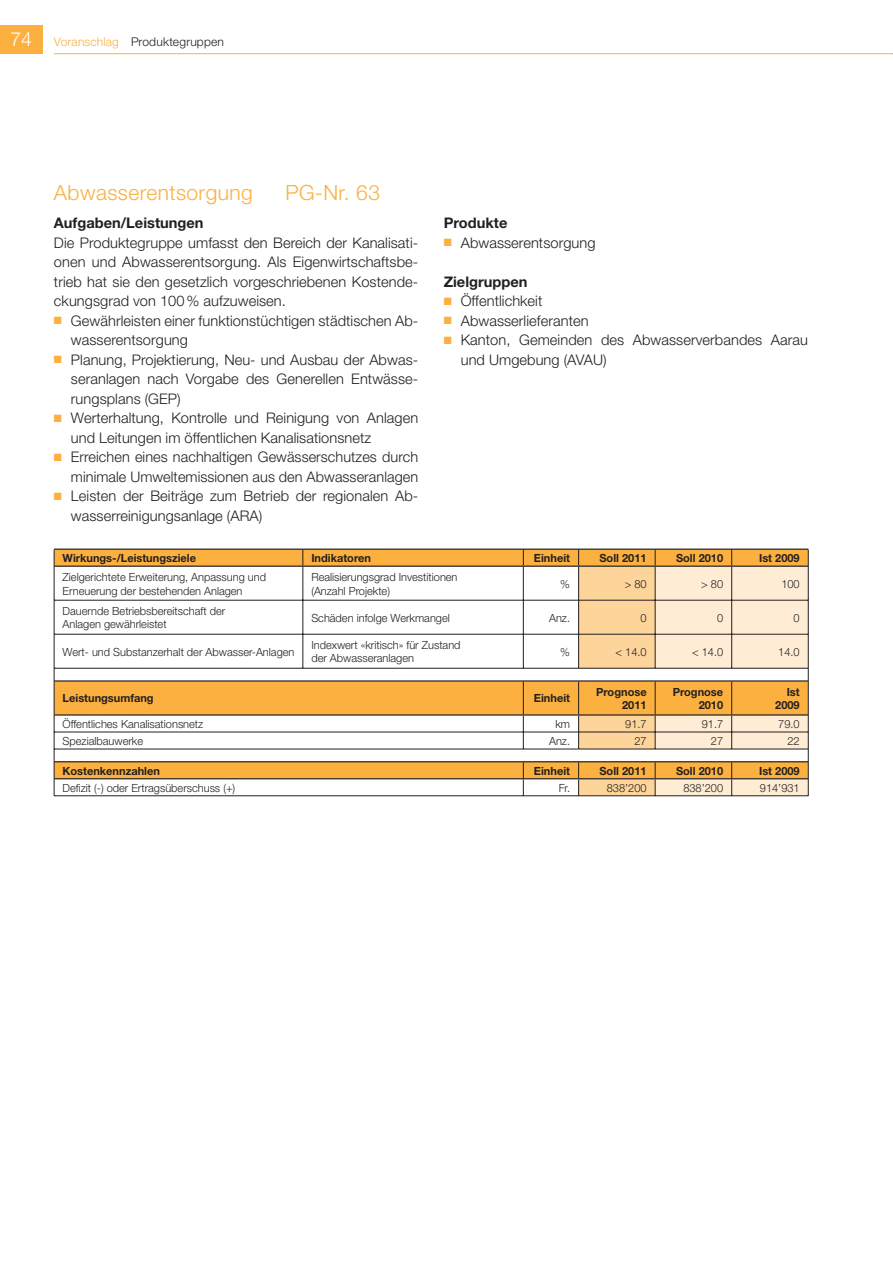
<style>
.page{position:relative;width:893px;height:1263px;background:#fff}
.page>*{position:absolute;margin:0;border:0;box-sizing:border-box;transform-origin:0 0}
.t1{font:300 21px "Helvetica Neue";letter-spacing:.02em;color:#fbb03f}
.t2{font:300 14.7px/19.5px "Helvetica Neue";letter-spacing:.005em;color:#231f20}
.t3{font:700 14.7px "Helvetica Neue";color:#231f20}
.t4{font:300 12px "Helvetica Neue";letter-spacing:.015em;color:#231f20}
.t5{font:300 11.25px/13.5px "Helvetica Neue";color:#231f20}
.t6{font:700 11.25px/13.5px "Helvetica Neue";color:#231f20;text-align:right}
.s1{font-size:19.5px;color:#fff}
.s2{color:#fbb03f}
</style>
<div class="page">
<div style="left:0;top:26px;width:42px;height:28px;background:#fbb03f"></div>
<hr style="left:54px;top:53px;width:839px;height:1px;background:#fbb03f">
<svg style="left:54px;top:780px;width:1px;height:16px"></svg>
<svg style="left:523px;top:780px;width:1px;height:16px"></svg>
<hr style="left:54px;top:796px;width:525px;height:1px;background:#231f20">
<hr style="left:579px;top:796px;width:153px;height:1px;background:#231f20">
<hr style="left:732px;top:796px;width:76px;height:1px;background:#231f20">
<svg style="left:53px;top:548px;width:756px;height:232px"></svg>
<svg style="left:578px;top:550px;width:231px;height:246px;background:#e8c797"></svg>
<p class="t4" style="left:10px;top:38px;width:215px"><span class="s1">74</span> <span class="s2">Voranschlag</span> Produktegruppen</p>
<h1 class="t1" style="left:54px;top:185px;width:200px">Abwasserentsorgung</h1>
<h1 class="t1" style="left:286px;top:185px;width:96px">PG-Nr. 63</h1>
<p class="t3" style="left:54px;top:218px;width:151px">Aufgaben/Leistungen</p>
<p class="t2" style="left:54px;top:234px;width:366px;text-align:justify">Die Produktegruppe umfasst den Bereich der Kanalisati&shy;onen und Abwasserentsorgung. Als Eigenwirtschaftsbe&shy;trieb hat sie den gesetzlich vorgeschriebenen Kostende&shy;ckungsgrad von 100 % aufzuweisen.</p>
<p class="t2" style="left:71px;top:312px;width:349px;text-indent:-17px"><span class="s2">■</span> Gewährleisten einer funktionstüchtigen städtischen Ab&shy;wasserentsorgung</p>
<p class="t2" style="left:71px;top:351px;width:349px;text-align:justify;text-indent:-17px"><span class="s2">■</span> Planung, Projektierung, Neu- und Ausbau der Abwas&shy;seranlagen nach Vorgabe des Generellen Entwässe&shy;rungsplans (GEP)</p>
<p class="t2" style="left:71px;top:410px;width:349px;text-indent:-17px"><span class="s2">■</span> Werterhaltung, Kontrolle und Reinigung von Anlagen und Leitungen im öffentlichen Kanalisationsnetz</p>
<p class="t2" style="left:54px;top:449px;width:366px;text-align:right"><span class="s2">■</span> Erreichen eines nachhaltigen Gewässerschutzes durch minimale Umweltemissionen aus den Abwasseranlagen</p>
<p class="t2" style="left:71px;top:488px;width:349px;text-indent:-17px"><span class="s2">■</span> Leisten der Beiträge zum Betrieb der regionalen Ab&shy;wasserreinigungsanlage (ARA)</p>
<p class="t3" style="left:444px;top:218px;width:65px">Produkte</p>
<p class="t2" style="left:444px;top:234px;width:153px"><span class="s2">■</span> Abwasserentsorgung</p>
<p class="t3" style="left:444px;top:276px;width:85px">Zielgruppen</p>
<p class="t2" style="left:444px;top:293px;width:100px"><span class="s2">■</span> Öffentlichkeit</p>
<p class="t2" style="left:444px;top:312px;width:146px"><span class="s2">■</span> Abwasserlieferanten</p>
<p class="t2" style="left:461px;top:332px;width:349px;text-indent:-17px"><span class="s2">■</span> Kanton, Gemeinden des Abwasserverbandes Aarau und Umgebung (AVAU)</p>
<p class="t6" style="left:63px;top:552px;width:135px">Wirkungs-/Leistungsziele</p>
<p class="t6" style="left:311px;top:552px;width:61px">Indikatoren</p>
<p class="t6" style="left:534px;top:552px;width:38px">Einheit</p>
<p class="t6" style="left:599px;top:552px;width:49px">Soll 2011</p>
<p class="t6" style="left:676px;top:552px;width:49px">Soll 2010</p>
<p class="t6" style="left:759px;top:552px;width:42px">Ist 2009</p>
<p class="t5" style="left:63px;top:571px;width:205px">Zielgerichtete Erweiterung, Anpassung und<br>Erneuerung der bestehenden Anlagen</p>
<p class="t5" style="left:311px;top:571px;width:148px">Realisierungsgrad Investitionen (Anzahl Projekte)</p>
<p class="t5" style="left:560px;top:578px;width:11px">%</p>
<p class="t5" style="left:625px;top:578px;width:23px">&gt; 80</p>
<p class="t5" style="left:701px;top:578px;width:23px">&gt; 80</p>
<p class="t5" style="left:781px;top:578px;width:20px">100</p>
<p class="t5" style="left:63px;top:605px;width:164px">Dauernde Betriebsbereitschaft der<br>Anlagen gewährleistet</p>
<p class="t5" style="left:311px;top:612px;width:140px">Schäden infolge Werkmangel</p>
<p class="t5" style="left:549px;top:612px;width:23px">Anz.</p>
<p class="t5" style="left:640px;top:612px;width:8px">0</p>
<p class="t5" style="left:717px;top:612px;width:8px">0</p>
<p class="t5" style="left:793px;top:612px;width:8px">0</p>
<p class="t5" style="left:63px;top:646px;width:233px">Wert- und Substanzerhalt der Abwasser-Anlagen</p>
<p class="t5" style="left:311px;top:639px;width:151px">Indexwert «kritisch» für Zustand der Abwasseranlagen</p>
<p class="t5" style="left:560px;top:646px;width:11px">%</p>
<p class="t5" style="left:615px;top:646px;width:33px">&lt; 14.0</p>
<p class="t5" style="left:692px;top:646px;width:33px">&lt; 14.0</p>
<p class="t5" style="left:778px;top:646px;width:23px">14.0</p>
<p class="t6" style="left:63px;top:693px;width:93px">Leistungsumfang</p>
<p class="t6" style="left:534px;top:693px;width:38px">Einheit</p>
<p class="t6" style="left:596px;top:686px;width:52px">Prognose<br>2011</p>
<p class="t6" style="left:673px;top:686px;width:52px">Prognose<br>2010</p>
<p class="t6" style="left:775px;top:686px;width:26px">Ist<br>2009</p>
<p class="t5" style="left:63px;top:718px;width:142px">Öffentliches Kanalisationsnetz</p>
<p class="t5" style="left:555px;top:718px;width:16px">km</p>
<p class="t5" style="left:625px;top:718px;width:23px">91.7</p>
<p class="t5" style="left:702px;top:718px;width:23px">91.7</p>
<p class="t5" style="left:778px;top:718px;width:23px">79.0</p>
<p class="t5" style="left:63px;top:735px;width:82px">Spezialbauwerke</p>
<p class="t5" style="left:549px;top:735px;width:23px">Anz.</p>
<p class="t5" style="left:634px;top:735px;width:14px">27</p>
<p class="t5" style="left:711px;top:735px;width:14px">27</p>
<p class="t5" style="left:787px;top:735px;width:14px">22</p>
<p class="t6" style="left:63px;top:765px;width:99px">Kostenkennzahlen</p>
<p class="t6" style="left:534px;top:765px;width:38px">Einheit</p>
<p class="t6" style="left:599px;top:765px;width:49px">Soll 2011</p>
<p class="t6" style="left:676px;top:765px;width:49px">Soll 2010</p>
<p class="t6" style="left:759px;top:765px;width:42px">Ist 2009</p>
<p class="t5" style="left:63px;top:782px;width:174px">Defizit (-) oder Ertragsüberschuss (+)</p>
<p class="t5" style="left:559px;top:782px;width:13px">Fr.</p>
<p class="t5" style="left:607px;top:782px;width:41px">838’200</p>
<p class="t5" style="left:683px;top:782px;width:41px">838’200</p>
<p class="t5" style="left:760px;top:782px;width:41px">914’931</p>
</div>
